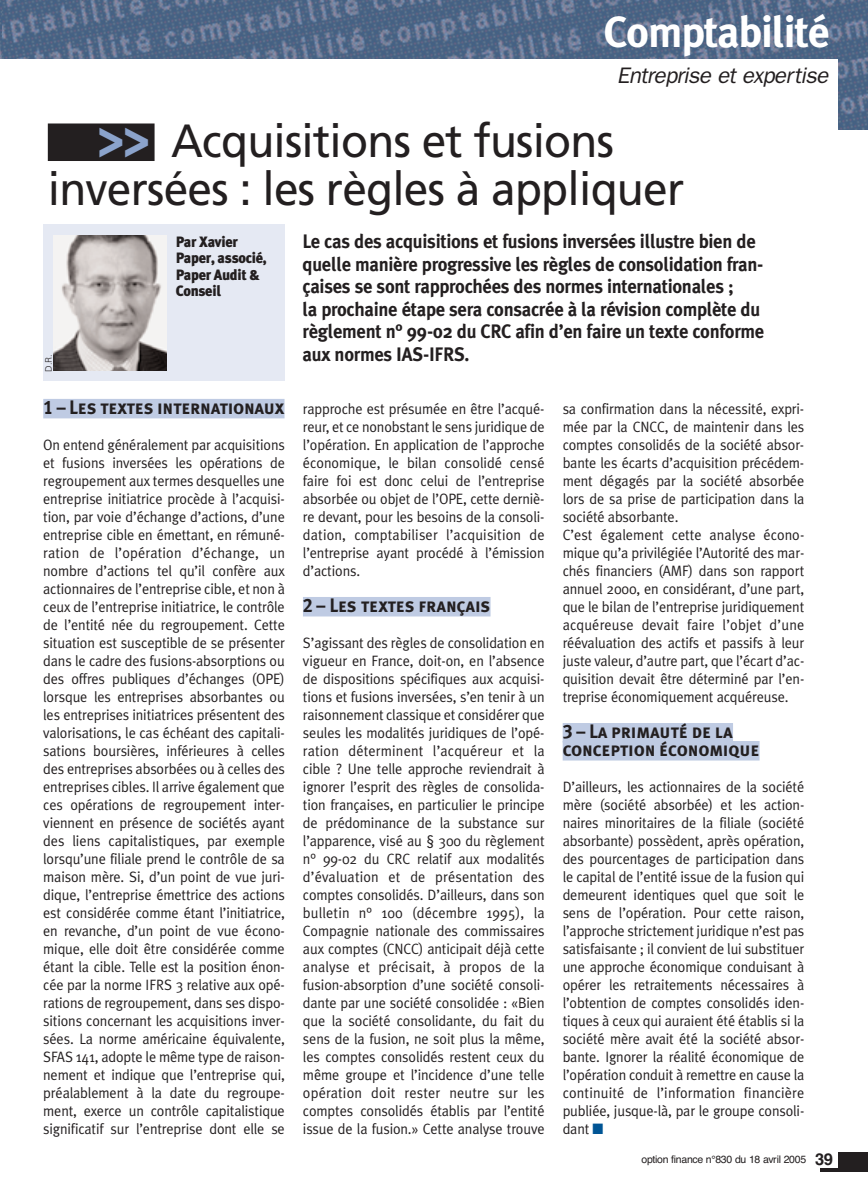
<style>
.page{position:relative;width:868px;height:1191px;background:#fff}
.page>*{position:absolute;margin:0;border:0;box-sizing:border-box;transform-origin:0 0}
.t1{font:46.5px/48px "Frutiger";letter-spacing:-.015em;color:#231f20;text-align:center;scale:.95 1}
.t2{font:700 43.5px "Meta Plus";letter-spacing:-.025em;color:#fff}
.t3{font:italic 22.5px "Franklin Gothic";color:#231f20}
.t4{font:700 19.5px/22.5px "Meta Plus";letter-spacing:-.015em;color:#231f20;scale:.95 1}
.t5{font:19.5px/18px "Meta Plus Bold Caps";letter-spacing:-.01em;color:#231f20;scale:.95 1}
.t6{font:15px/18px "Meta Plus Normal";letter-spacing:-.01em;color:#231f20;text-align:justify;scale:.95 1}
.t7{font:900 15px/16.5px "Meta Plus";letter-spacing:-.015em;color:#231f20;scale:.95 1}
.t8{font:10.5px "Helvetica";letter-spacing:-.03em;color:#231f20}
.t9{font:300 9px "Univers";color:#231f20}
.s1{font-weight:900;font-size:57px;color:#8ba3cb}
.s2{color:#005595}
.s3{font-weight:700;font-size:16.5px}
</style>
<div class="page">
<img style="left:1px;top:0;width:866px;height:129px">
<div style="left:820px;top:1152px;width:47px;height:19px;background:#231f20"></div>
<div style="left:562px;top:1150px;width:275px;height:17px;background:#fff"></div>
<div style="left:0;top:59px;width:837px;height:161px;background:#fff"></div>
<div style="left:43px;top:399px;width:241px;height:19px;background:#bfcbe3"></div>
<div style="left:303px;top:597px;width:187px;height:19px;background:#bfcbe3"></div>
<div style="left:562px;top:723px;width:171px;height:19px;background:#bfcbe3"></div>
<div style="left:562px;top:741px;width:197px;height:19px;background:#bfcbe3"></div>
<div style="left:44px;top:224px;width:241px;height:156px;background:#e5e9f3"></div>
<img style="left:53px;top:235px;width:114px;height:135px">
<div style="left:48px;top:123px;width:106px;height:38px;background:#231f20"></div>
<h2 class="t2" style="left:603px;top:17px;width:228px">Comptabilité</h2>
<h3 class="t3" style="left:616px;top:67px;width:217px">Entreprise et expertise</h3>
<h1 class="t1" style="left:48px;top:120px;width:671px"><span class="s1">&gt;&gt;</span> Acquisitions et fusions inversées : les règles à appliquer</h1>
<p class="t9" style="left:45px;top:372px;width:19px;rotate:-90deg">D.R.</p>
<p class="t7" style="left:176px;top:235px;width:97px">Par Xavier<br>Paper, associé,<br>Paper Audit &amp;<br>Conseil</p>
<h3 class="t5" style="left:43px;top:398px;width:255px">1 – Les textes internationaux</h3>
<p class="t6" style="left:43px;top:437px;width:256px">On entend généralement par acquisitions et fusions inversées les opérations de regroupement aux termes desquelles une entreprise initiatrice procède à l’acquisi&shy;tion, par voie d’échange d’actions, d’une entreprise cible en émettant, en rémuné&shy;ration de l’opération d’échange, un nombre d’actions tel qu’il confère aux actionnaires de l’entreprise cible, et non à ceux de l’entreprise initiatrice, le contrôle de l’entité née du regroupement. Cette situation est susceptible de se présenter dans le cadre des fusions-absorptions ou des offres publiques d’échanges (OPE) lorsque les entreprises absorbantes ou les entreprises initiatrices présentent des valorisations, le cas échéant des capitali&shy;sations boursières, inférieures à celles des entreprises absorbées ou à celles des entreprises cibles. Il arrive également que ces opérations de regroupement inter&shy;viennent en présence de sociétés ayant des liens capitalistiques, par exemple lorsqu’une filiale prend le contrôle de sa maison mère. Si, d’un point de vue juri&shy;dique, l’entreprise émettrice des actions est considérée comme étant l’initiatrice, en revanche, d’un point de vue écono&shy;mique, elle doit être considérée comme étant la cible. Telle est la position énon&shy;cée par la norme IFRS 3 relative aux opé&shy;rations de regroupement, dans ses dispo&shy;sitions concernant les acquisitions inver&shy;sées. La norme américaine équivalente, SFAS 141, adopte le même type de raison&shy;nement et indique que l’entreprise qui, préalablement à la date du regroupe&shy;ment, exerce un contrôle capitalistique significatif sur l’entreprise dont elle se</p>
<p class="t4" style="left:302px;top:232px;width:487px">Le cas des acquisitions et fusions inversées illustre bien de quelle manière progressive les règles de consolidation fran&shy;çaises se sont rapprochées des normes internationales ;<br>la prochaine étape sera consacrée à la révision complète du règlement n° 99-02 du CRC afin d’en faire un texte conforme aux normes IAS-IFRS.</p>
<p class="t6" style="left:303px;top:401px;width:256px">rapproche est présumée en être l’acqué&shy;reur, et ce nonobstant le sens juridique de l’opération. En application de l’approche économique, le bilan consolidé censé faire foi est donc celui de l’entreprise absorbée ou objet de l’OPE, cette derniè&shy;re devant, pour les besoins de la consoli&shy;dation, comptabiliser l’acquisition de l’entreprise ayant procédé à l’émission d’actions.</p>
<h3 class="t5" style="left:303px;top:596px;width:199px">2 – Les textes français</h3>
<p class="t6" style="left:303px;top:635px;width:256px">S’agissant des règles de consolidation en vigueur en France, doit-on, en l’absence de dispositions spécifiques aux acquisi&shy;tions et fusions inversées, s’en tenir à un raisonnement classique et considérer que seules les modalités juridiques de l’opé&shy;ration déterminent l’acquéreur et la cible ? Une telle approche reviendrait à ignorer l’esprit des règles de consolida&shy;tion françaises, en particulier le principe de prédominance de la substance sur l’apparence, visé au § 300 du règlement n° 99-02 du CRC relatif aux modalités d’évaluation et de présentation des comptes consolidés. D’ailleurs, dans son bulletin n° 100 (décembre 1995), la Compagnie nationale des commissaires aux comptes (CNCC) anticipait déjà cette analyse et précisait, à propos de la fusion-absorption d’une société consoli&shy;dante par une société consolidée : «Bien que la société consolidante, du fait du sens de la fusion, ne soit plus la même, les comptes consolidés restent ceux du même groupe et l’incidence d’une telle opération doit rester neutre sur les comptes consolidés établis par l’entité issue de la fusion.» Cette analyse trouve</p>
<p class="t6" style="left:562px;top:401px;width:256px;text-align:left">sa confirmation dans la nécessité, expri&shy;mée par la CNCC, de maintenir dans les comptes consolidés de la société absor&shy;bante les écarts d’acquisition précédem&shy;ment dégagés par la société absorbée lors de sa prise de participation dans la société absorbante.<br>C’est également cette analyse écono&shy;mique qu’a privilégiée l’Autorité des mar&shy;chés financiers (AMF) dans son rapport annuel 2000, en considérant, d’une part, que le bilan de l’entreprise juridiquement acquéreuse devait faire l’objet d’une réévaluation des actifs et passifs à leur juste valeur, d’autre part, que l’écart d’ac&shy;quisition devait être déterminé par l’en&shy;treprise économiquement acquéreuse.</p>
<h3 class="t5" style="left:562px;top:722px;width:209px">3 – La primauté de la conception économique</h3>
<p class="t6" style="left:562px;top:779px;width:256px">D’ailleurs, les actionnaires de la société mère (société absorbée) et les action&shy;naires minoritaires de la filiale (société absorbante) possèdent, après opération, des pourcentages de participation dans le capital de l’entité issue de la fusion qui demeurent identiques quel que soit le sens de l’opération. Pour cette raison, l’approche strictement juridique n’est pas satisfaisante ; il convient de lui substituer une approche économique conduisant à opérer les retraitements nécessaires à l’obtention de comptes consolidés iden&shy;tiques à ceux qui auraient été établis si la société mère avait été la société absor&shy;bante. Ignorer la réalité économique de l’opération conduit à remettre en cause la continuité de l’information financière publiée, jusque-là, par le groupe consoli&shy;dant <span class="s2">■</span></p>
<p class="t8" style="left:641px;top:1155px;width:193px">option finance n°830 du 18 avril 2005 <span class="s3">39</span></p>
</div>
